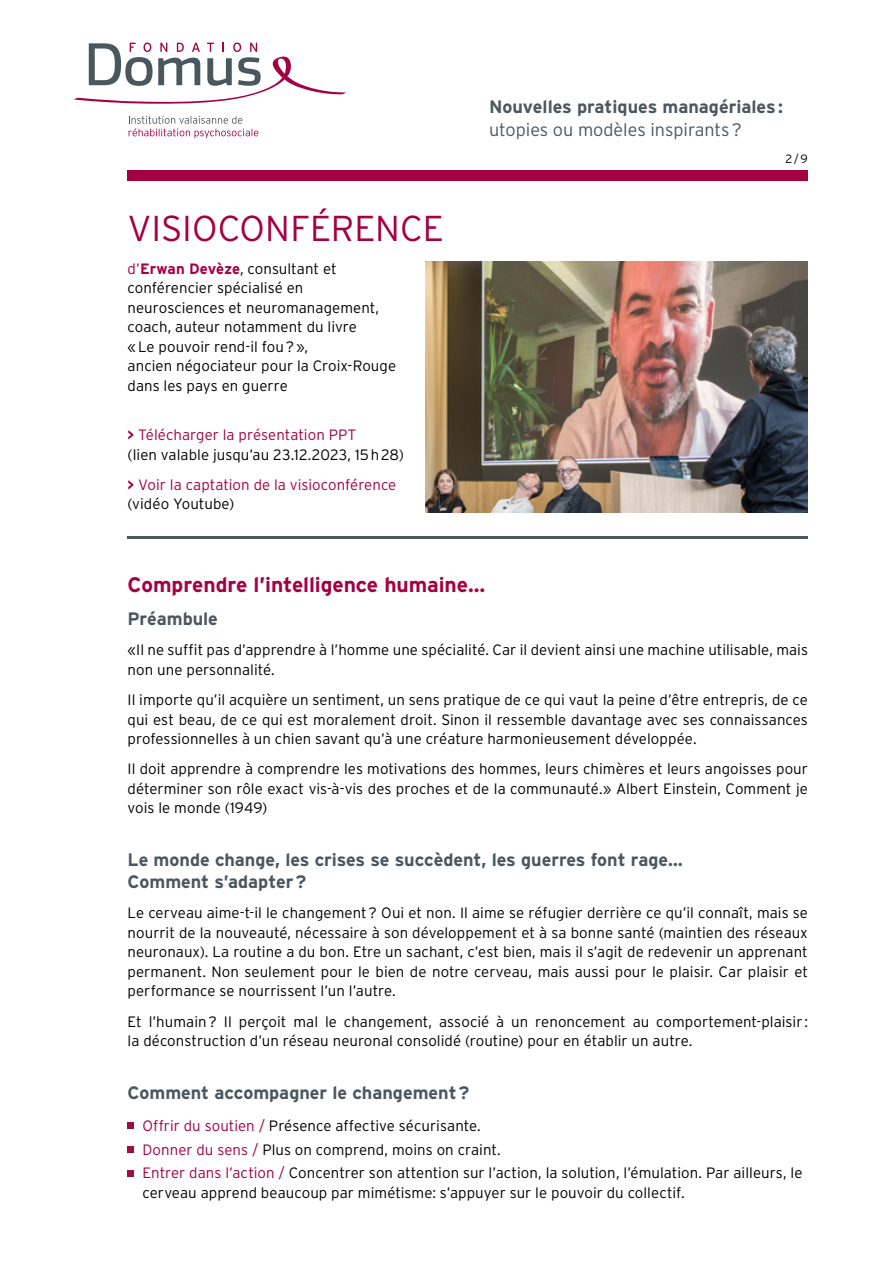
<style>
.page{position:relative;width:893px;height:1263px;background:#fff}
.page>*{position:absolute;margin:0;border:0;box-sizing:border-box;transform-origin:0 0}
.t1{font:300 36px "Interstate";letter-spacing:-.005em;color:#a40044}
.t2{font:700 21px "Interstate";letter-spacing:-.005em;color:#a40044}
.t3{font:700 18px/22.5px "Interstate";color:#4b575f}
.t4{font:300 18px "Interstate";color:#4b575f}
.t5{font:300 15px/19.5px "Interstate";letter-spacing:.005em;color:#000}
.t6{font:300 15px/19.5px "Interstate";color:#a40044}
.t7{font:300 12px "Interstate";color:#000}
.s1{color:#a40044}
.s2{font-weight:700;color:#a40044}
.s3{font-weight:700}
.s4{color:#000}
</style>
<div class="page">
<svg style="left:129px;top:116px;width:129px;height:22px"></svg>
<svg style="left:74px;top:43px;width:272px;height:61px"></svg>
<div style="left:128px;top:1122px;width:6px;height:7px;background:#9b103d"></div>
<svg style="left:128px;top:1146px;width:6px;height:6px"></svg>
<svg style="left:128px;top:1170px;width:6px;height:6px"></svg>
<div style="left:128px;top:170px;width:680px;height:11px;background:#a40044"></div>
<hr style="left:128px;top:537px;width:680px;height:2px;background:#4b575f">
<img style="left:425px;top:261px;width:383px;height:251px">
<p class="t3" style="left:489px;top:96px;width:295px">Nouvelles pratiques managériales:</p>
<p class="t4" style="left:489px;top:119px;width:254px">utopies ou modèles inspirants?</p>
<h1 class="t1" style="left:128px;top:208px;width:318px">VISIOCONFÉRENCE</h1>
<p class="t5" style="left:128px;top:258px;width:270px"><span class="s1">d’</span><span class="s2">Erwan Devèze</span>, consultant et conférencier spécialisé en neurosciences et neuromanagement, coach, auteur notamment du livre<br>«Le pouvoir rend-il fou?»,<br>ancien négociateur pour la Croix-Rouge dans les pays en guerre</p>
<p class="t5" style="left:128px;top:425px;width:278px"><span class="s2">&gt;</span> <span class="s1">Télécharger la présentation PPT<br></span>(lien valable jusqu’au 23.12.2023, 15h28)</p>
<p class="t6" style="left:128px;top:475px;width:270px"><span class="s3">&gt;</span> Voir la captation de la visioconférence <span class="s4">(vidéo Youtube)</span></p>
<p class="t7" style="left:786px;top:152px;width:24px">2/9</p>
<h2 class="t2" style="left:128px;top:573px;width:359px">Comprendre l’intelligence humaine…</h2>
<p class="t3" style="left:128px;top:607px;width:92px">Préambule</p>
<p class="t5" style="left:128px;top:640px;width:682px">«Il ne suffit pas d’apprendre à l’homme une spécialité. Car il devient ainsi une machine utilisable, mais non une personnalité.</p>
<p class="t5" style="left:128px;top:690px;width:682px;text-align:justify">Il importe qu’il acquière un sentiment, un sens pratique de ce qui vaut la peine d’être entrepris, de ce qui est beau, de ce qui est moralement droit. Sinon il ressemble davantage avec ses connaissances professionnelles à un chien savant qu’à une créature harmonieusement développée.</p>
<p class="t5" style="left:128px;top:759px;width:682px;text-align:justify">Il doit apprendre à comprendre les motivations des hommes, leurs chimères et leurs angoisses pour déterminer son rôle exact vis-à-vis des proches et de la communauté.» Albert Einstein, Comment je vois le monde (1949)</p>
<p class="t3" style="left:128px;top:848px;width:557px">Le monde change, les crises se succèdent, les guerres font rage…<br>Comment s’adapter?</p>
<p class="t5" style="left:128px;top:903px;width:682px;text-align:justify">Le cerveau aime-t-il le changement? Oui et non. Il aime se réfugier derrière ce qu’il connaît, mais se nourrit de la nouveauté, nécessaire à son développement et à sa bonne santé (maintien des réseaux neuronaux). La routine a du bon. Etre un sachant, c’est bien, mais il s’agit de redevenir un apprenant permanent. Non seulement pour le bien de notre cerveau, mais aussi pour le plaisir. Car plaisir et performance se nourrissent l’un l’autre.</p>
<p class="t5" style="left:128px;top:1011px;width:682px">Et l’humain? Il perçoit mal le changement, associé à un renoncement au comportement-plaisir : la déconstruction d’un réseau neuronal consolidé (routine) pour en établir un autre.</p>
<p class="t3" style="left:128px;top:1081px;width:343px">Comment accompagner le changement?</p>
<p class="t5" style="left:142px;top:1114px;width:662px;line-height:23.7px"><span class="s1">Offrir du soutien /</span> Présence affective sécurisante.<br><span class="s1">Donner du sens /</span> Plus on comprend, moins on craint.<br><span class="s1">Entrer dans l’action /</span> Concentrer son attention sur l’action, la solution, l’émulation. Par ailleurs, le</p>
<p class="t5" style="left:142px;top:1183px;width:544px">cerveau apprend beaucoup par mimétisme: s’appuyer sur le pouvoir du collectif.</p>
</div>
